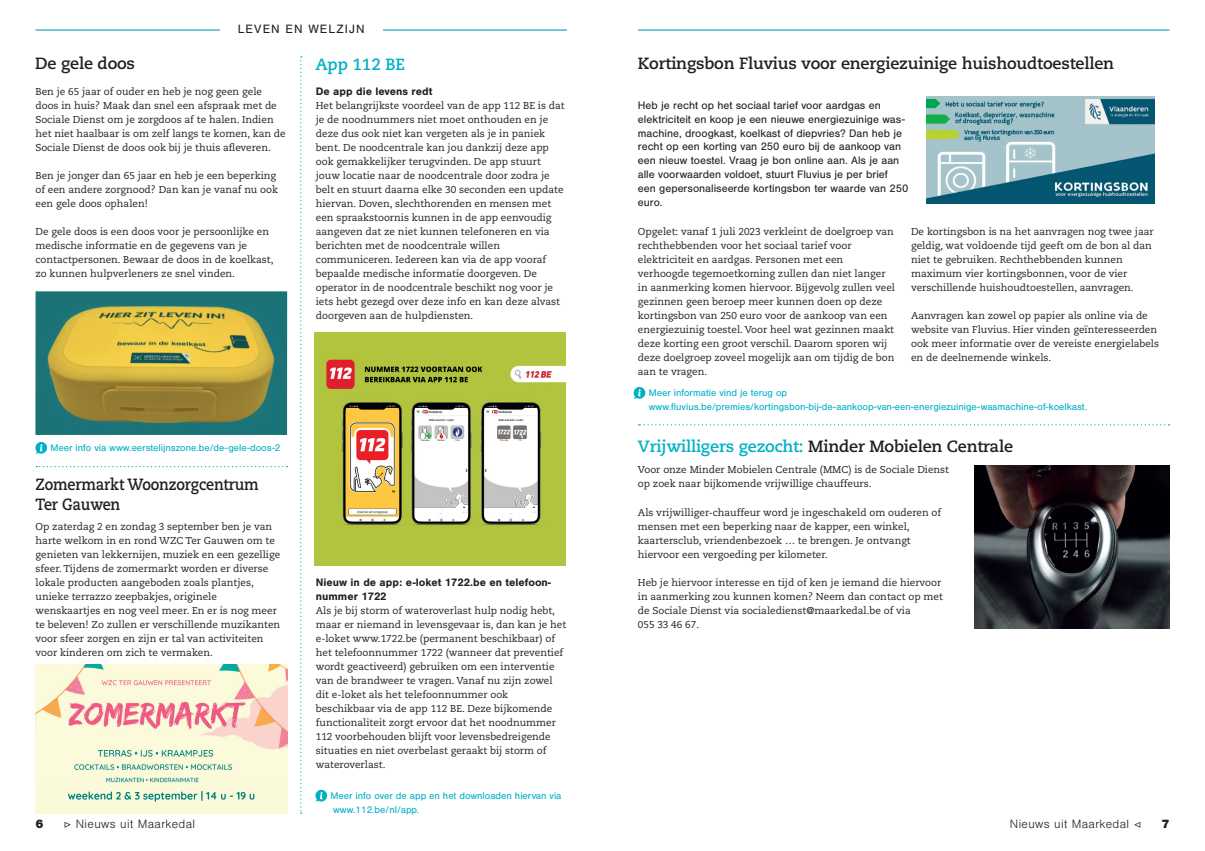
<style>
.page{position:relative;width:1205px;height:851px;background:#fff}
.page>*{position:absolute;margin:0;border:0;box-sizing:border-box;transform-origin:0 0}
.t1{font:700 16.25px "Caecilia LT Std";letter-spacing:-.01em;color:#231f20}
.t2{font:700 16.25px/20px "Caecilia LT Std";letter-spacing:-.01em;color:#231f20;scale:.89 1}
.t3{font:700 16.25px "Caecilia LT Std";letter-spacing:-.01em;color:#00b0c8}
.t4{font:300 12.5px "Nimbus San";letter-spacing:.03em;color:#231f20}
.t5{font:12.5px "Nimbus San";letter-spacing:.08em;color:#231f20}
.t6{font:900 12.5px "Nimbus San";color:#231f20}
.t7{font:11.25px/13.8px "Nimbus San";color:#231f20}
.t8{font:700 11.25px/14px "Nimbus San";color:#231f20}
.t9{font:10px/14px "Caecilia LT Std";color:#231f20}
.t10{font:10px/14px "Nimbus San";color:#00b0c8}
.s1{color:#00b0c8}
.s2{font-family:"Minion Pro";font-weight:500}
</style>
<div class="page">
<hr style="left:638px;top:29px;width:531px;height:2px;background:#22a6be">
<img style="left:315px;top:332px;width:251px;height:233px">
<svg style="left:315px;top:789px;width:12px;height:12px"></svg>
<svg style="left:35px;top:442px;width:12px;height:12px"></svg>
<svg style="left:633px;top:387px;width:12px;height:12px"></svg>
<img style="left:35px;top:291px;width:252px;height:144px">
<img style="left:926px;top:97px;width:229px;height:107px">
<img style="left:974px;top:466px;width:195px;height:162px">
<img style="left:36px;top:664px;width:251px;height:149px">
<svg style="left:300px;top:56px;width:2px;height:757px"></svg>
<svg style="left:36px;top:466px;width:251px;height:1px"></svg>
<svg style="left:638px;top:424px;width:531px;height:1px"></svg>
<hr style="left:35px;top:29px;width:532px;height:2px;background:#22a6be">
<div style="left:220px;top:25px;width:162px;height:10px;background:#fff"></div>
<p class="t5" style="left:238px;top:22px;width:128px">LEVEN EN WELZIJN</p>
<h1 class="t1" style="left:35px;top:54px;width:101px">De gele doos</h1>
<h1 class="t3" style="left:315px;top:54px;width:91px">App 112 BE</h1>
<p class="t9" style="left:35px;top:85px;width:252px">Ben je 65 jaar of ouder en heb je nog geen gele doos in huis? Maak dan snel een afspraak met de Sociale Dienst om je zorgdoos af te halen. Indien het niet haalbaar is om zelf langs te komen, kan de Sociale Dienst de doos ook bij je thuis afleveren.</p>
<p class="t9" style="left:35px;top:169px;width:244px">Ben je jonger dan 65 jaar en heb je een beperking of een andere zorgnood? Dan kan je vanaf nu ook een gele doos ophalen!</p>
<p class="t9" style="left:35px;top:225px;width:240px">De gele doos is een doos voor je persoonlijke en medische informatie en de gegevens van je contactpersonen. Bewaar de doos in de koelkast, zo kunnen hulpverleners ze snel vinden.</p>
<p class="t8" style="left:316px;top:85px;width:118px">De app die levens redt</p>
<p class="t9" style="left:316px;top:99px;width:250px">Het belangrijkste voordeel van de app 112 BE is dat je de noodnummers niet moet onthouden en je deze dus ook niet kan vergeten als je in paniek bent. De noodcentrale kan jou dankzij deze app ook gemakkelijker terugvinden. De app stuurt jouw locatie naar de noodcentrale door zodra je belt en stuurt daarna elke 30 seconden een update hiervan. Doven, slechthorenden en mensen met een spraakstoornis kunnen in de app eenvoudig aangeven dat ze niet kunnen telefoneren en via berichten met de noodcentrale willen communiceren. Iedereen kan via de app vooraf bepaalde medische informatie doorgeven. De operator in de noodcentrale beschikt nog voor je iets hebt gezegd over deze info en kan deze alvast doorgeven aan de hulpdiensten.</p>
<p class="t10" style="left:51px;top:441px;width:232px">Meer info via www.eerstelijnszone.be/de-gele-doos-2</p>
<h1 class="t2" style="left:36px;top:474px;width:252px">Zomermarkt Woonzorgcentrum<br>Ter Gauwen</h1>
<p class="t9" style="left:36px;top:519px;width:246px">Op zaterdag 2 en zondag 3 september ben je van harte welkom in en rond WZC Ter Gauwen om te genieten van lekkernijen, muziek en een gezellige sfeer. Tijdens de zomermarkt worden er diverse lokale producten aangeboden zoals plantjes, unieke terrazzo zeepbakjes, originele wenskaartjes en nog veel meer. En er is nog meer te beleven! Zo zullen er verschillende muzikanten voor sfeer zorgen en zijn er tal van activiteiten voor kinderen om zich te vermaken.</p>
<p class="t8" style="left:316px;top:575px;width:237px">Nieuw in de app: e-loket 1722.be en telefoon&shy;nummer 1722</p>
<p class="t9" style="left:316px;top:603px;width:252px">Als je bij storm of wateroverlast hulp nodig hebt, maar er niemand in levensgevaar is, dan kan je het e-loket www.1722.be (permanent beschikbaar) of het telefoonnummer 1722 (wanneer dat preventief wordt geactiveerd) gebruiken om een interventie van de brandweer te vragen. Vanaf nu zijn zowel dit e-loket als het telefoonnummer ook beschikbaar via de app 112 BE. Deze bijkomende functionaliteit zorgt ervoor dat het noodnummer 112 voorbehouden blijft voor levensbedreigende situaties en niet overbelast geraakt bij storm of wateroverlast.</p>
<p class="t10" style="left:330px;top:788px;width:232px">Meer info over de app en het downloaden hiervan via www.112.be/nl/app.</p>
<h1 class="t1" style="left:638px;top:54px;width:478px">Kortingsbon Fluvius voor energiezuinige huishoudtoestellen</h1>
<p class="t7" style="left:638px;top:99px;width:272px">Heb je recht op het sociaal tarief voor aardgas en elektriciteit en koop je een nieuwe energiezuinige was&shy;machine, droogkast, koelkast of diepvries? Dan heb je recht op een korting van 250 euro bij de aankoop van een nieuw toestel. Vraag je bon online aan. Als je aan alle voorwaarden voldoet, stuurt Fluvius je per brief een gepersonaliseerde kortingsbon ter waarde van 250 euro.</p>
<p class="t9" style="left:638px;top:225px;width:259px">Opgelet: vanaf 1 juli 2023 verkleint de doelgroep van rechthebbenden voor het sociaal tarief voor elektriciteit en aardgas. Personen met een verhoogde tegemoetkoming zullen dan niet langer in aanmerking komen hiervoor. Bijgevolg zullen veel gezinnen geen beroep meer kunnen doen op deze kortingsbon van 250 euro voor de aankoop van een energiezuinig toestel. Voor heel wat gezinnen maakt deze korting een groot verschil. Daarom sporen wij deze doelgroep zoveel mogelijk aan om tijdig de bon aan te vragen.</p>
<p class="t9" style="left:911px;top:225px;width:244px">De kortingsbon is na het aanvragen nog twee jaar geldig, wat voldoende tijd geeft om de bon al dan niet te gebruiken. Rechthebbenden kunnen maximum vier kortingsbonnen, voor de vier verschillende huishoudtoestellen, aanvragen.</p>
<p class="t9" style="left:911px;top:309px;width:249px">Aanvragen kan zowel op papier als online via de website van Fluvius. Hier vinden geïnteresseerden ook meer informatie over de vereiste energielabels en de deelnemende winkels.</p>
<p class="t10" style="left:649px;top:386px;width:440px">Meer informatie vind je terug op www.fluvius.be/premies/kortingsbon-bij-de-aankoop-van-een-energiezuinige-wasmachine-of-koelkast.</p>
<h1 class="t1" style="left:638px;top:436px;width:377px"><span class="s1">Vrijwilligers gezocht:</span> Minder Mobielen Centrale</h1>
<p class="t9" style="left:638px;top:463px;width:313px">Voor onze Minder Mobielen Centrale (MMC) is de Sociale Dienst op zoek naar bijkomende vrijwillige chauffeurs.</p>
<p class="t9" style="left:638px;top:505px;width:305px">Als vrijwilliger-chauffeur word je ingeschakeld om ouderen of mensen met een beperking naar de kapper, een winkel, kaartersclub, vriendenbezoek … te brengen. Je ontvangt hiervoor een vergoeding per kilometer.</p>
<p class="t9" style="left:638px;top:575px;width:306px">Heb je hiervoor interesse en tijd of ken je iemand die hiervoor in aanmerking zou kunnen komen? Neem dan contact op met de Sociale Dienst via socialedienst@maarkedal.be of via<br>055 33 46 67.</p>
<p class="t6" style="left:35px;top:817px;width:10px">6</p>
<p class="t4" style="left:64px;top:817px;width:133px"><span class="s2">▷</span> Nieuws uit Maarkedal</p>
<p class="t4" style="left:1010px;top:817px;width:133px">Nieuws uit Maarkedal <span class="s2">◁</span></p>
<p class="t6" style="left:1161px;top:817px;width:10px">7</p>
</div>
